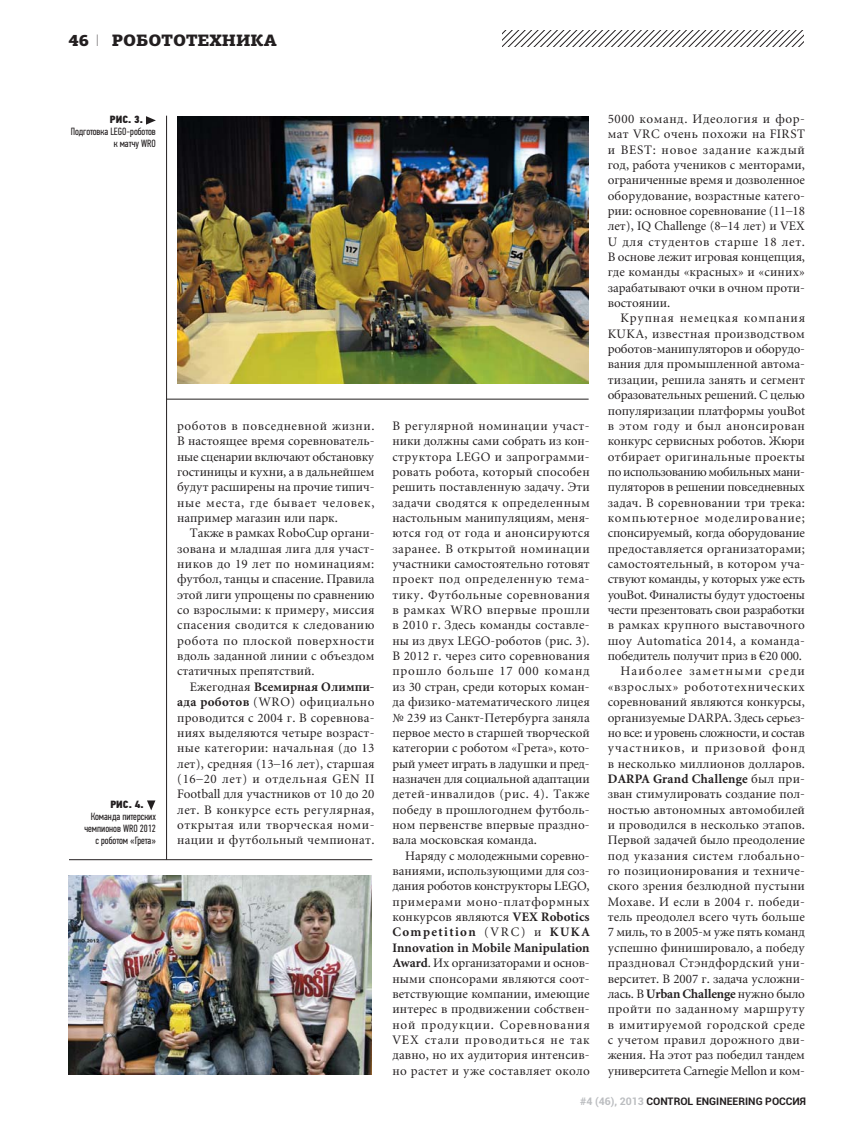
<style>
.page{position:relative;width:851px;height:1136px;background:#fff}
.page>*{position:absolute;margin:0;border:0;box-sizing:border-box;transform-origin:0 0}
.t1{font:900 16.5px "PF Agora Slab Pro";color:#231f20}
.t2{font:12.75px/15.3px "Miniature";letter-spacing:.01em;color:#231f20;text-align:justify}
.t3{font:10.5px/12px "PF Din Text Comp Pro";color:#231f20;text-align:right}
.t4{font:700 10.5px "Roboto";color:#231f20}
.t5{font:10.5px "PF Din Text Cond Pro X Black";color:#231f20}
.s1{font-family:"PF Din Text Pro";font-weight:100}
.s2{font-weight:700}
.s3{font-family:"Times New Roman"}
.s4{color:#bbbdc0}
</style>
<div class="page">
<svg style="left:502px;top:31px;width:301px;height:15px"></svg>
<img style="left:177px;top:116px;width:411px;height:268px">
<svg style="left:146px;top:116px;width:10px;height:9px"></svg>
<img style="left:69px;top:875px;width:303px;height:199px">
<svg style="left:147px;top:800px;width:8px;height:10px"></svg>
<hr style="left:166px;top:116px;width:1px;height:743px;background:#231f20">
<hr style="left:69px;top:859px;width:303px;height:1px;background:#231f20">
<hr style="left:166px;top:399px;width:422px;height:1px;background:#231f20">
<p class="t1" style="left:69px;top:31px;width:32px">46 <span class="s1">I</span></p>
<p class="t1" style="left:112px;top:31px;width:166px">РОБОТОТЕХНИКА</p>
<p class="t5" style="left:110px;top:113px;width:35px">РИС. 3.</p>
<p class="t3" style="left:71px;top:126px;width:87px">Подготовка LEGO-роботов к матчу WRO</p>
<p class="t5" style="left:110px;top:798px;width:35px">РИС. 4.</p>
<p class="t3" style="left:84px;top:811px;width:73px">Команда питерских чемпионов WRO 2012 с роботом «Грета»</p>
<p class="t2" style="left:177px;top:419px;width:199px">роботов в повседневной жизни.<br>В настоящее время соревнователь&shy;ные сценарии включают обстановку гостиницы и кухни, а в дальнейшем будут расширены на прочие типич&shy;ные места, где бывает человек, например магазин или парк.</p>
<p class="t2" style="left:177px;top:526px;width:199px;text-indent:13px">Также в рамках RoboCup органи&shy;зована и младшая лига для участ&shy;ников до 19 лет по номинациям: футбол, танцы и спасение. Правила этой лиги упрощены по сравнению со взрослыми: к примеру, миссия спасения сводится к следованию робота по плоской поверхности вдоль заданной линии с объездом статичных препятствий.</p>
<p class="t2" style="left:177px;top:680px;width:199px;text-indent:13px">Ежегодная <span class="s2">Всемирная Олимпи&shy;ада роботов</span> (WRO) официально проводится с 2004 г. В соревнова&shy;ниях выделяются четыре возраст&shy;ные категории: начальная (до 13 лет), средняя (13–16 лет), старшая (16–20 лет) и отдельная GEN II Football для участников от 10 до 20 лет. В конкурсе есть регулярная, открытая или творческая номи&shy;нации и футбольный чемпионат.</p>
<p class="t2" style="left:392px;top:419px;width:199px">В регулярной номинации участ&shy;ники должны сами собрать из кон&shy;структора LEGO и запрограмми&shy;ровать робота, который способен решить поставленную задачу. Эти задачи сводятся к определенным настольным манипуляциям, меня&shy;ются год от года и анонсируются заранее. В открытой номинации участники самостоятельно готовят проект под определенную тема&shy;тику. Футбольные соревнования в рамках WRO впервые прошли в 2010 г. Здесь команды составле&shy;ны из двух LEGO-роботов (рис. 3).<br>В 2012 г. через сито соревнования прошло больше 17 000 команд из 30 стран, среди которых коман&shy;да физико-математического лицея № 239 из Санкт-Петербурга заняла первое место в старшей творческой категории с роботом «Грета», кото&shy;рый умеет играть в ладушки и пред&shy;назначен для социальной адаптации детей-инвалидов (рис. 4). Также победу в прошлогоднем футболь&shy;ном первенстве впервые праздно&shy;вала московская команда.</p>
<p class="t2" style="left:392px;top:849px;width:199px;text-indent:13px">Наряду с молодежными соревно&shy;ваниями, использующими для соз&shy;дания роботов конструкторы LEGO, примерами моно-платформных конкурсов являются <span class="s2">VEX Robotics Competition</span> (VRC) и <span class="s2">KUKA Innovation in Mobile Manipulation Award</span>. Их организаторами и основ&shy;ными спонсорами являются соот&shy;ветствующие компании, имеющие интерес в продвижении собствен&shy;ной продукции. Соревнования VEX стали проводиться не так давно, но их аудитория интенсив&shy;но растет и уже составляет около</p>
<p class="t2" style="left:607px;top:112px;width:199px">5000 команд. Идеология и фор&shy;мат VRC очень похожи на FIRST и BEST: новое задание каждый год, работа учеников с менторами, ограниченные время и дозволенное оборудование, возрастные катего&shy;рии: основное соревнование (11–18 лет), IQ Challenge (8–14 лет) и VEX U для студентов старше 18 лет.<br>В основе лежит игровая концепция, где команды «красных» и «синих» зарабатывают очки в очном проти&shy;востоянии.</p>
<p class="t2" style="left:607px;top:312px;width:199px;text-align:right">Крупная немецкая компания<br>KUKA, известная производством роботов-манипуляторов и оборудо&shy;вания для промышленной автома&shy;тизации, решила занять и сегмент образовательных решений. С целью популяризации платформы youBot в этом году и был анонсирован конкурс сервисных роботов. Жюри отбирает оригинальные проекты по использованию мобильных мани&shy;пуляторов в решении повседневных задач. В соревновании три трека: компьютерное моделирование; спонсируемый, когда оборудование предоставляется организаторами; самостоятельный, в котором уча&shy;ствуют команды, у которых уже есть youBot. Финалисты будут удостоены чести презентовать свои разработки в рамках крупного выставочного шоу Automatica 2014, а команда&shy;победитель получит приз в <span class="s3">€</span>20 000.<br>Наиболее заметными среди «взрослых» робототехнических соревнований являются конкурсы, организуемые DARPA. Здесь серьез&shy;но все: и уровень сложности, и состав участников, и призовой фонд в несколько миллионов долларов.<br><span class="s2">DARPA Grand Challenge</span> был при&shy;зван стимулировать создание пол&shy;ностью автономных автомобилей и проводился в несколько этапов.<br>Первой задачей было преодоление под указания систем глобально&shy;го позиционирования и техниче&shy;ского зрения безлюдной пустыни<br>Мохаве. И если в 2004 г. победи&shy;тель преодолел всего чуть больше<br>7 миль, то в 2005-м уже пять команд успешно финишировало, а победу праздновал Стэндфордский уни&shy;верситет. В 2007 г. задача усложни&shy;лась. В <span class="s2">Urban Challenge</span> нужно было пройти по заданному маршруту в имитируемой городской среде с учетом правил дорожного дви&shy;жения. На этот раз победил тандем университета Carnegie Mellon и ком-</p>
<p class="t4" style="left:580px;top:1093px;width:227px"><span class="s4">#4 (46), 2013</span> CONTROL ENGINEERING РОССИЯ</p>
</div>
